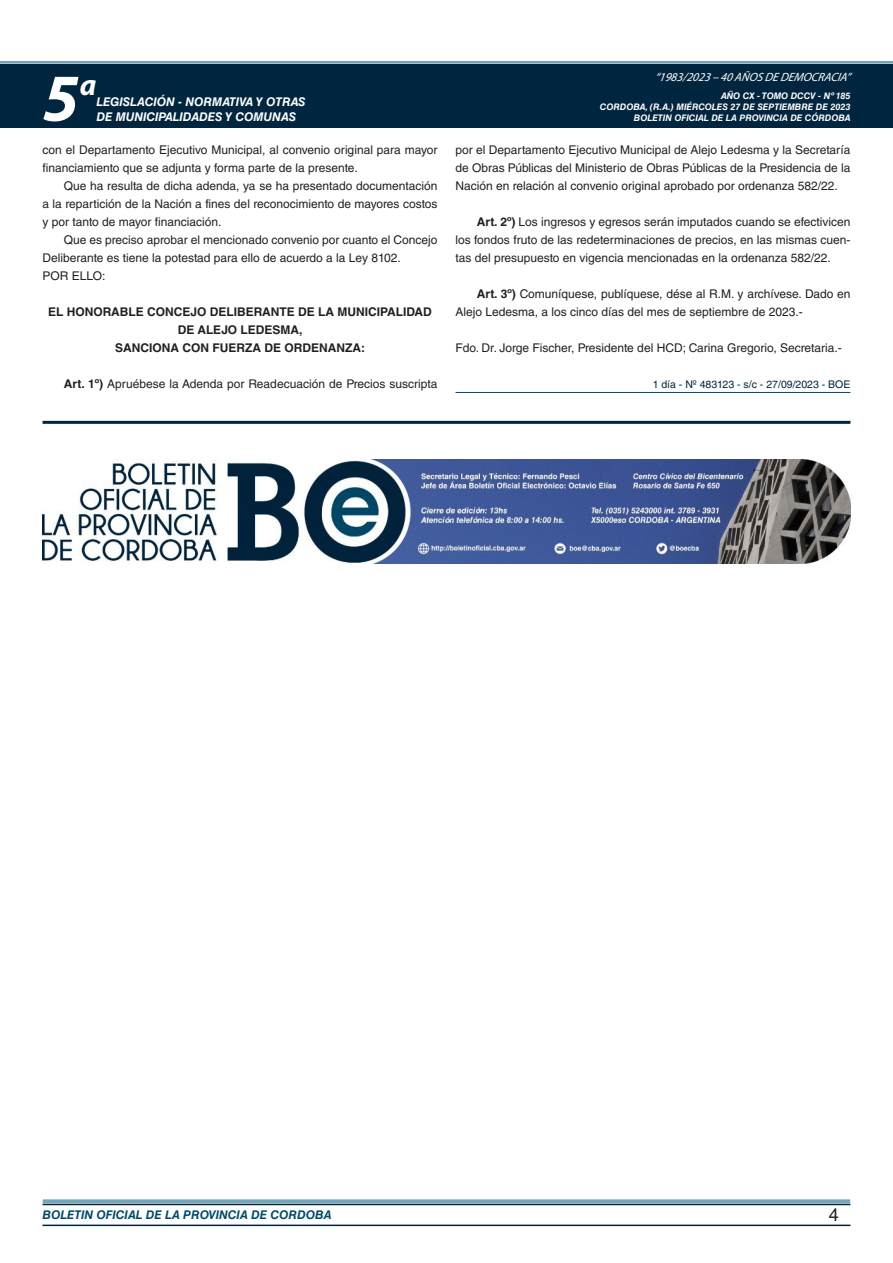
<style>
.page{position:relative;width:893px;height:1263px;background:#fff}
.page>*{position:absolute;margin:0;border:0;box-sizing:border-box;transform-origin:0 0}
.t1{font:italic 700 67.5px "Myriad Pro";color:#fff}
.t2{font:italic 700 30px "Myriad Pro";color:#fff}
.t3{font:18px "Helvetica LT Std";color:#231f20}
.TEXTO_BASE{font:12px/18px "Helvetica LT Std";color:#231f20}
.RESUELVE{font:700 12px/18px "Helvetica LT Std";color:#231f20;text-align:center}
.t4{font:italic 700 12px "Helvetica LT Std";color:#fff}
.t5{font:italic 700 12px "Helvetica LT Std";color:#004b6c}
.t6{font:italic 12px "Myriad Pro";color:#fff}
.FECHA_DE_VENCIMIENTO{font:10.5px "Helvetica LT Std";color:#00263f}
.t7{font:italic 700 9px/10.8px "Helvetica LT Std";color:#fff;text-align:right}
.s1{font-weight:700}
</style>
<div class="page">
<div style="left:0;top:61px;width:893px;height:6px;background:#fff;opacity:.75"></div>
<div style="left:0;top:64px;width:893px;height:64px;background:#00263f"></div>
<hr style="left:43px;top:1224px;width:807px;height:2px;background:#00263f">
<div style="left:42px;top:1198px;width:809px;height:8px;background:#fff;opacity:.75"></div>
<hr style="left:455px;top:392px;width:395px;height:1px;background:#004b6c">
<hr style="left:43px;top:421px;width:807px;height:3px;background:#00263f">
<img style="left:43px;top:460px;width:807px;height:103px">
<h1 class="t1" style="left:43px;top:54px;width:38px">5</h1>
<h2 class="t2" style="left:80px;top:66px;width:18px">a</h2>
<p class="t4" style="left:96px;top:95px;width:211px">LEGISLACIÓN - NORMATIVA Y OTRAS</p>
<p class="t4" style="left:96px;top:109px;width:201px">DE MUNICIPALIDADES Y COMUNAS</p>
<p class="TEXTO_BASE" style="left:43px;top:141px;width:396px">con el Departamento Ejecutivo Municipal, al convenio original para mayor financiamiento que se adjunta y forma parte de la presente.</p>
<p class="TEXTO_BASE" style="left:43px;top:177px;width:396px;text-align:justify;text-indent:21px">Que ha resulta de dicha adenda, ya se ha presentado documentación a la repartición de la Nación a fines del reconocimiento de mayores costos y por tanto de mayor financiación.</p>
<p class="TEXTO_BASE" style="left:43px;top:231px;width:396px;text-indent:21px">Que es preciso aprobar el mencionado convenio por cuanto el Concejo<br>Deliberante es tiene la potestad para ello de acuerdo a la Ley 8102.</p>
<p class="TEXTO_BASE" style="left:43px;top:267px;width:64px">POR ELLO:</p>
<p class="RESUELVE" style="left:48px;top:302px;width:385px">EL HONORABLE CONCEJO DELIBERANTE DE LA MUNICIPALIDAD<br>DE ALEJO LEDESMA,</p>
<p class="RESUELVE" style="left:115px;top:338px;width:251px">SANCIONA CON FUERZA DE ORDENANZA:</p>
<p class="TEXTO_BASE" style="left:64px;top:375px;width:375px"><span class="s1">Art. 1º)</span> Apruébese la Adenda por Readecuación de Precios suscripta</p>
<p class="t6" style="left:655px;top:70px;width:197px">“ 1983/2023 – 40 AÑOS DE DEMOCRACIA”</p>
<p class="t7" style="left:600px;top:91px;width:252px">AÑO CX - TOMO DCCV - Nº 185<br>CORDOBA, (R.A.) MIÉRCOLES 27 DE SEPTIEMBRE DE 2023<br>BOLETIN OFICIAL DE LA PROVINCIA DE CÓRDOBA</p>
<p class="TEXTO_BASE" style="left:455px;top:141px;width:396px;text-align:justify">por el Departamento Ejecutivo Municipal de Alejo Ledesma y la Secretaría de Obras Públicas del Ministerio de Obras Públicas de la Presidencia de la Nación en relación al convenio original aprobado por ordenanza 582/22.</p>
<p class="TEXTO_BASE" style="left:455px;top:213px;width:396px;text-align:justify;text-indent:21px"><span class="s1">Art. 2º)</span> Los ingresos y egresos serán imputados cuando se efectivicen los fondos fruto de las redeterminaciones de precios, en las mismas cuen&shy;tas del presupuesto en vigencia mencionadas en la ordenanza 582/22.</p>
<p class="TEXTO_BASE" style="left:455px;top:285px;width:396px;text-indent:21px"><span class="s1">Art. 3º)</span> Comuníquese, publíquese, dése al R.M. y archívese. Dado en<br>Alejo Ledesma, a los cinco días del mes de septiembre de 2023.-</p>
<p class="TEXTO_BASE" style="left:455px;top:339px;width:388px">Fdo. Dr. Jorge Fischer, Presidente del HCD; Carina Gregorio, Secretaria.-</p>
<p class="FECHA_DE_VENCIMIENTO" style="left:653px;top:378px;width:199px">1 día - Nº 483123 - s/c - 27/09/2023 - BOE</p>
<p class="t5" style="left:43px;top:1208px;width:290px">BOLETIN OFICIAL DE LA PROVINCIA DE CORDOBA</p>
<h3 class="t3" style="left:829px;top:1204px;width:12px">4</h3>
</div>
